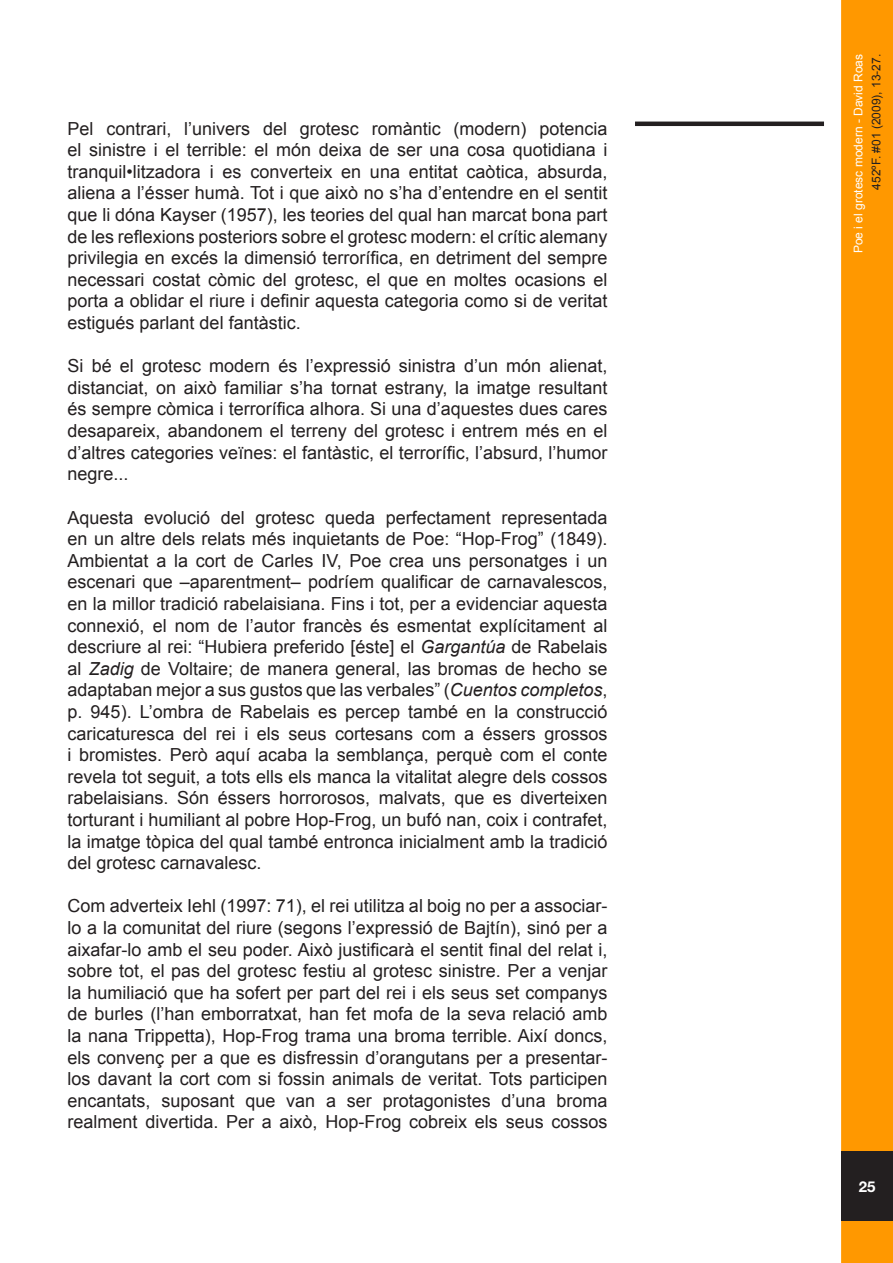
<style>
.page{position:relative;width:893px;height:1263px;background:#fff}
.page>*{position:absolute;margin:0;border:0;box-sizing:border-box;transform-origin:0 0}
.Estilo_de_párrafo_1{font:18px/21.6px "Arial";color:#231f20;text-align:justify}
.t1{font:700 15px "Helvetica Neue";color:#fff}
.t2{font:12px "Arial";color:#fff}
.t3{font:12px "Arial";color:#231f20}
.s1{font-style:italic}
</style>
<div class="page">
<hr style="left:0;top:1151px;width:1px;height:70px;background:#231f20">
<div style="left:841px;top:0;width:52px;height:1263px;background:#ff9800;border:3px solid #ff9800"></div>
<div style="left:841px;top:1151px;width:52px;height:70px;background:#231f20"></div>
<hr style="left:635px;top:122px;width:189px;height:4px;background:#231f20">
<p class="Estilo_de_párrafo_1" style="left:68px;top:118px;width:541px">Pel contrari, l’univers del grotesc romàntic (modern) potencia el sinistre i el terrible: el món deixa de ser una cosa quotidiana i tranquil•litzadora i es converteix en una entitat caòtica, absurda, aliena a l’ésser humà. Tot i que això no s’ha d’entendre en el sentit que li dóna Kayser (1957), les teories del qual han marcat bona part de les reflexions posteriors sobre el grotesc modern: el crític alemany privilegia en excés la dimensió terrorífica, en detriment del sempre necessari costat còmic del grotesc, el que en moltes ocasions el porta a oblidar el riure i definir aquesta categoria como si de veritat estigués parlant del fantàstic.</p>
<p class="Estilo_de_párrafo_1" style="left:68px;top:355px;width:541px">Si bé el grotesc modern és l’expressió sinistra d’un món alienat, distanciat, on això familiar s’ha tornat estrany, la imatge resultant és sempre còmica i terrorífica alhora. Si una d’aquestes dues cares desapareix, abandonem el terreny del grotesc i entrem més en el d’altres categories veïnes: el fantàstic, el terrorífic, l’absurd, l’humor negre...</p>
<p class="Estilo_de_párrafo_1" style="left:68px;top:507px;width:541px">Aquesta evolució del grotesc queda perfectament representada en un altre dels relats més inquietants de Poe: “Hop-Frog” (1849).<br>Ambientat a la cort de Carles IV, Poe crea uns personatges i un escenari que –aparentment– podríem qualificar de carnavalescos, en la millor tradició rabelaisiana. Fins i tot, per a evidenciar aquesta connexió, el nom de l’autor francès és esmentat explícitament al descriure al rei: “Hubiera preferido [éste] el <span class="s1">Gargantúa</span> de Rabelais al <span class="s1">Zadig</span> de Voltaire; de manera general, las bromas de hecho se adaptaban mejor a sus gustos que las verbales” (<span class="s1">Cuentos completos</span>, p. 945). L’ombra de Rabelais es percep també en la construcció caricaturesca del rei i els seus cortesans com a éssers grossos i bromistes. Però aquí acaba la semblança, perquè com el conte revela tot seguit, a tots ells els manca la vitalitat alegre dels cossos rabelaisians. Són éssers horrorosos, malvats, que es diverteixen torturant i humiliant al pobre Hop-Frog, un bufó nan, coix i contrafet, la imatge tòpica del qual també entronca inicialment amb la tradició del grotesc carnavalesc.</p>
<p class="Estilo_de_párrafo_1" style="left:68px;top:895px;width:541px">Com adverteix Iehl (1997: 71), el rei utilitza al boig no per a associar&shy;lo a la comunitat del riure (segons l’expressió de Bajtín), sinó per a aixafar-lo amb el seu poder. Això justificarà el sentit final del relat i, sobre tot, el pas del grotesc festiu al grotesc sinistre. Per a venjar la humiliació que ha sofert per part del rei i els seus set companys de burles (l’han emborratxat, han fet mofa de la seva relació amb la nana Trippetta), Hop-Frog trama una broma terrible. Així doncs, els convenç per a que es disfressin d’orangutans per a presentar&shy;los davant la cort com si fossin animals de veritat. Tots participen encantats, suposant que van a ser protagonistes d’una broma realment divertida. Per a això, Hop-Frog cobreix els seus cossos</p>
<p class="t2" style="left:850px;top:253px;width:201px;rotate:-90deg">Poe i el grotesc modern - David Roas</p>
<p class="t3" style="left:868px;top:190px;width:137px;rotate:-90deg">452ºF. #01 (2009), 13-27.</p>
<p class="t1" style="left:859px;top:1177px;width:18px">25</p>
</div>
